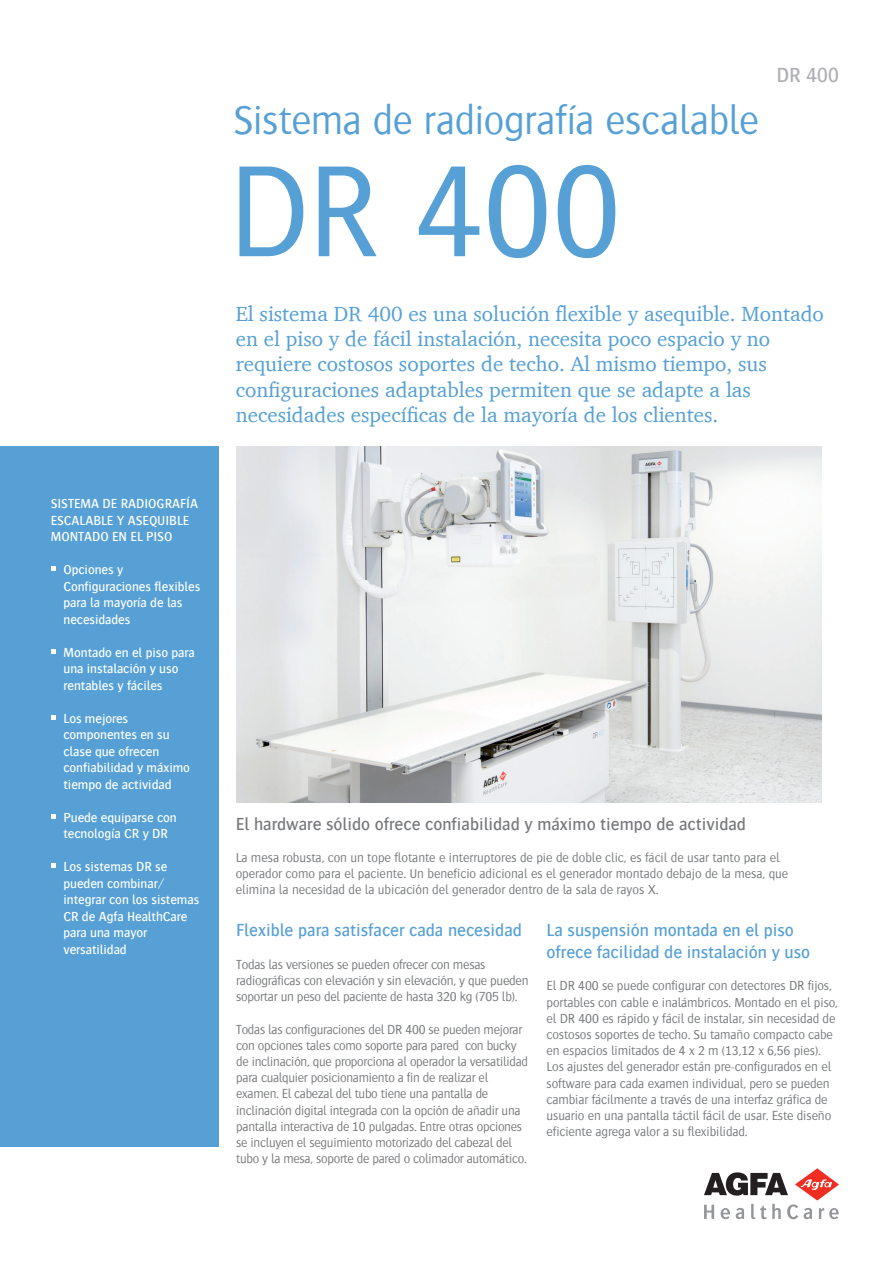
<style>
.page{position:relative;width:893px;height:1263px;background:#fff}
.page>*{position:absolute;margin:0;border:0;box-sizing:border-box;transform-origin:0 0}
.HEADLINE{font:300 135px "Bosis For Agfa";color:#56a0d5}
.HEADLINE-2{font:300 42px "Bosis For Agfa";letter-spacing:-.015em;color:#56a0d5}
.INTRO{font:21px/25.2px "Charter ITC For Agfa";color:#56a0d5}
.t1{font:500 21px "Bosis For Agfa";color:#aeafb3}
.TITEL_PARAGRAAF{font:500 18px/21.6px "Bosis For Agfa";color:#56a0d5}
.t2{font:500 18px "Bosis For Agfa";color:#76787b}
.BODY_PARAGRAAF_INSPR{font:300 13.5px/16.2px "Bosis For Agfa";letter-spacing:-.01em;color:#76787b}
.OPSOMMING_INTRO{font:500 13.5px/16.5px "Bosis For Agfa";letter-spacing:-.005em;color:#fff}
</style>
<div class="page">
<svg style="left:704px;top:1168px;width:135px;height:51px"></svg>
<div style="left:0;top:446px;width:218px;height:701px;background:#56a0d5"></div>
<svg style="left:51px;top:566px;width:4px;height:5px"></svg>
<svg style="left:51px;top:649px;width:4px;height:4px"></svg>
<svg style="left:51px;top:715px;width:4px;height:4px"></svg>
<svg style="left:51px;top:814px;width:4px;height:4px"></svg>
<svg style="left:51px;top:863px;width:4px;height:5px"></svg>
<img style="left:236px;top:446px;width:585px;height:356px">
<p class="OPSOMMING_INTRO" style="left:51px;top:495px;width:149px">SISTEMA DE RADIOGRAFÍA<br>ESCALABLE Y ASEQUIBLE<br>MONTADO EN EL PISO</p>
<p class="OPSOMMING_INTRO" style="left:64px;top:561px;width:138px">Opciones y<br>Configuraciones flexibles para la mayoría de las necesidades</p>
<p class="OPSOMMING_INTRO" style="left:64px;top:644px;width:133px">Montado en el piso para una instalación y uso rentables y fáciles</p>
<p class="OPSOMMING_INTRO" style="left:64px;top:710px;width:128px">Los mejores componentes en su clase que ofrecen confiabilidad y máximo tiempo de actividad</p>
<p class="OPSOMMING_INTRO" style="left:64px;top:809px;width:115px">Puede equiparse con tecnología CR y DR</p>
<p class="OPSOMMING_INTRO" style="left:64px;top:858px;width:137px">Los sistemas DR se pueden combinar/ integrar con los sistemas<br>CR de Agfa HealthCare para una mayor versatilidad</p>
<p class="HEADLINE-2" style="left:233px;top:98px;width:527px">Sistema de radiografía escalable</p>
<p class="HEADLINE" style="left:227px;top:139px;width:396px">DR 400</p>
<p class="t1" style="left:776px;top:64px;width:64px">DR 400</p>
<p class="INTRO" style="left:236px;top:301px;width:590px">El sistema DR 400 es una solución flexible y asequible. Montado en el piso y de fácil instalación, necesita poco espacio y no requiere costosos soportes de techo. Al mismo tiempo, sus configuraciones adaptables permiten que se adapte a las necesidades específicas de la mayoría de los clientes.</p>
<p class="t2" style="left:236px;top:814px;width:512px">El hardware sólido ofrece confiabilidad y máximo tiempo de actividad</p>
<p class="BODY_PARAGRAAF_INSPR" style="left:236px;top:849px;width:554px">La mesa robusta, con un tope flotante e interruptores de pie de doble clic, es fácil de usar tanto para el operador como para el paciente. Un beneficio adicional es el generador montado debajo de la mesa, que elimina la necesidad de la ubicación del generador dentro de la sala de rayos X.</p>
<p class="TITEL_PARAGRAAF" style="left:236px;top:919px;width:287px">Flexible para satisfacer cada necesidad</p>
<p class="BODY_PARAGRAAF_INSPR" style="left:236px;top:956px;width:294px">Todas las versiones se pueden ofrecer con mesas radiográficas con elevación y sin elevación, y que pueden soportar un peso del paciente de hasta 320 kg (705 lb).</p>
<p class="BODY_PARAGRAAF_INSPR" style="left:236px;top:1021px;width:293px">Todas las configuraciones del DR 400 se pueden mejorar con opciones tales como soporte para pared con bucky de inclinación, que proporciona al operador la versatilidad para cualquier posicionamiento a fin de realizar el examen. El cabezal del tubo tiene una pantalla de inclinación digital integrada con la opción de añadir una pantalla interactiva de 10 pulgadas. Entre otras opciones se incluyen el seguimiento motorizado del cabezal del tubo y la mesa, soporte de pared o colimador automático.</p>
<p class="TITEL_PARAGRAAF" style="left:547px;top:919px;width:265px">La suspensión montada en el piso ofrece facilidad de instalación y uso</p>
<p class="BODY_PARAGRAAF_INSPR" style="left:547px;top:978px;width:293px">El DR 400 se puede configurar con detectores DR fijos, portables con cable e inalámbricos. Montado en el piso, el DR 400 es rápido y fácil de instalar, sin necesidad de costosos soportes de techo. Su tamaño compacto cabe en espacios limitados de 4 x 2 m (13,12 x 6,56 pies).<br>Los ajustes del generador están pre-configurados en el software para cada examen individual, pero se pueden cambiar fácilmente a través de una interfaz gráfica de usuario en una pantalla táctil fácil de usar. Este diseño eficiente agrega valor a su flexibilidad.</p>
</div>
